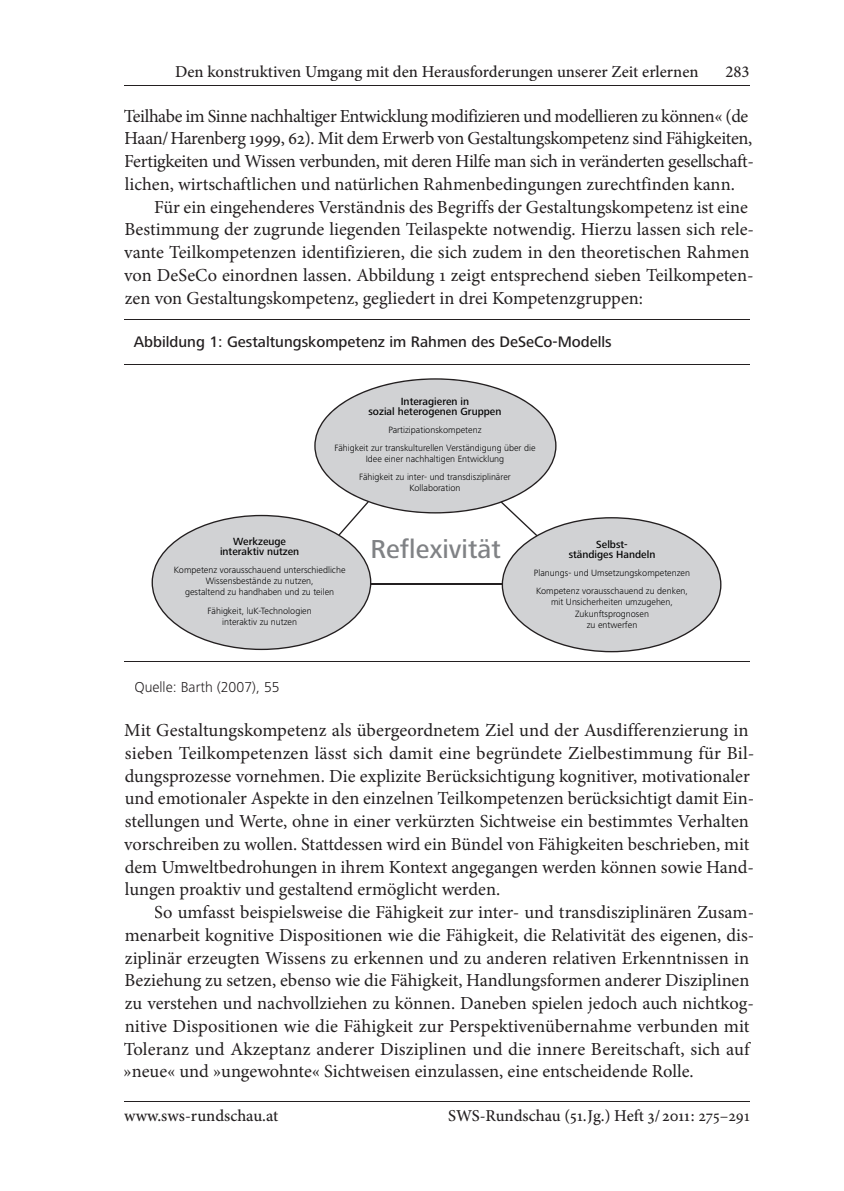
<style>
.page{position:relative;width:844px;height:1191px;background:#fff}
.page>*{position:absolute;margin:0;border:0;box-sizing:border-box;transform-origin:0 0}
.t1{font:500 26.95px "Frutiger Next LT";color:#808285}
.t2{font:18.38px/22.8px "Minion Pro";color:#231f20}
.t3{font:18.38px/22.8px "Minion Pro";letter-spacing:-.02em;color:#231f20}
.t4{font:500 16.62px "Minion Pro";color:#231f20}
.t5{font:500 15.75px "Frutiger Next LT";color:#231f20}
.t6{font:300 14.88px "Frutiger Next LT";color:#231f20}
.t7{font:500 10.85px/9.5px "Frutiger Next LT";color:#000;text-align:center}
.t8{font:300 9.45px/11.4px "Frutiger Next LT";color:#000;text-align:center}
.s1{font-weight:400}
</style>
<div class="page">
<hr style="left:124px;top:86px;width:625px;height:1px;background:#231f20">
<hr style="left:124px;top:1101px;width:625px;height:1px;background:#231f20">
<hr style="left:124px;top:319px;width:625px;height:1px;background:#231f20">
<hr style="left:124px;top:364px;width:625px;height:1px;background:#231f20">
<hr style="left:124px;top:661px;width:625px;height:1px;background:#231f20">
<svg style="left:151px;top:378px;width:570px;height:274px"></svg>
<hr style="left:370px;top:583px;width:133px;height:1px;background:#231f20">
<p class="t4" style="left:175px;top:60px;width:525px">Den konstruktiven Umgang mit den Herausforderungen unserer Zeit erlernen</p>
<p class="t4" style="left:725px;top:60px;width:26px">283</p>
<p class="t3" style="left:124px;top:104px;width:631px">Teilhabe im Sinne nachhaltiger Entwicklung modifizieren und modellieren zu können« (de Haan/ Harenberg 1999, 62). Mit dem Erwerb von Gestaltungskompetenz sind Fähigkeiten, Fertigkeiten und Wissen verbunden, mit deren Hilfe man sich in veränderten gesellschaft&shy;lichen, wirtschaftlichen und natürlichen Rahmenbedingungen zurechtfinden kann.</p>
<p class="t2" style="left:124px;top:195px;width:631px;text-indent:30px">Für ein eingehenderes Verständnis des Begriffs der Gestaltungskompetenz ist eine Bestimmung der zugrunde liegenden Teilaspekte notwendig. Hierzu lassen sich rele&shy;vante Teilkompetenzen identifizieren, die sich zudem in den theoretischen Rahmen von DeSeCo einordnen lassen. Abbildung 1 zeigt entsprechend sieben Teilkompeten&shy;zen von Gestaltungskompetenz, gegliedert in drei Kompetenzgruppen:</p>
<p class="t5" style="left:134px;top:333px;width:479px">Abbildung 1: Gestaltungskompetenz im Rahmen des DeSeCo-Modells</p>
<p class="t7" style="left:368px;top:397px;width:134px">Interagieren in<br>sozial heterogenen Gruppen</p>
<p class="t8" style="left:334px;top:420px;width:202px;line-height:18px">Partizipationskompetenz<br>Fähigkeit zur transkulturellen Verständigung über die</p>
<p class="t8" style="left:359px;top:450px;width:153px;line-height:18px">Idee einer nachhaltigen Entwicklung<br>Fähigkeit zu inter- und transdisziplinärer</p>
<p class="t8" style="left:409px;top:482px;width:52px">Kollaboration</p>
<p class="t7" style="left:220px;top:537px;width:81px">Werkzeuge interaktiv nutzen</p>
<p class="t8" style="left:174px;top:564px;width:173px">Kompetenz vorausschauend unterschiedliche<br>Wissensbestände zu nutzen,<br>gestaltend zu handhaben und zu teilen</p>
<p class="t8" style="left:207px;top:604px;width:106px">Fähigkeit, luK-Technologien interaktiv zu nutzen</p>
<h1 class="t1" style="left:370px;top:534px;width:132px">Reflexivität</h1>
<p class="t7" style="left:568px;top:540px;width:88px">Selbst-<br>ständiges Handeln</p>
<p class="t8" style="left:534px;top:564px;width:158px;line-height:18px;text-align:left">Planungs- und Umsetzungskompetenzen<br>Kompetenz vorausschauend zu denken,</p>
<p class="t8" style="left:551px;top:596px;width:123px">mit Unsicherheiten umzugehen,<br>Zukunftsprognosen<br>zu entwerfen</p>
<p class="t6" style="left:134px;top:678px;width:147px">Quelle: Barth (2007), 55</p>
<p class="t2" style="left:124px;top:719px;width:631px">Mit Gestaltungskompetenz als übergeordnetem Ziel und der Ausdifferenzierung in sieben Teilkompetenzen lässt sich damit eine begründete Zielbestimmung für Bil&shy;dungsprozesse vornehmen. Die explizite Berücksichtigung kognitiver, motivationaler und emotionaler Aspekte in den einzelnen Teilkompetenzen berücksichtigt damit Ein&shy;stellungen und Werte, ohne in einer verkürzten Sichtweise ein bestimmtes Verhalten vorschreiben zu wollen. Stattdessen wird ein Bündel von Fähigkeiten beschrieben, mit dem Umweltbedrohungen in ihrem Kontext angegangen werden können sowie Hand&shy;lungen proaktiv und gestaltend ermöglicht werden.</p>
<p class="t2" style="left:123px;top:901px;width:632px;text-indent:31px">So umfasst beispielsweise die Fähigkeit zur inter- und transdisziplinären Zusam&shy;menarbeit kognitive Dispositionen wie die Fähigkeit, die Relativität des eigenen, dis&shy;ziplinär erzeugten Wissens zu erkennen und zu anderen relativen Erkenntnissen in Beziehung zu setzen, ebenso wie die Fähigkeit, Handlungsformen anderer Disziplinen zu verstehen und nachvollziehen zu können. Daneben spielen jedoch auch nichtkog&shy;nitive Dispositionen wie die Fähigkeit zur Perspektivenübernahme verbunden mit Toleranz und Akzeptanz anderer Disziplinen und die innere Bereitschaft, sich auf »neue« und »ungewohnte« Sichtweisen einzulassen, eine entscheidende Rolle.</p>
<p class="t4" style="left:124px;top:1104px;width:156px">www.sws-rundschau.at</p>
<p class="t4" style="left:448px;top:1104px;width:303px">SWS-Rundschau (51. Jg.) Heft 3/ 2011 : <span class="s1">275–291</span></p>
</div>
